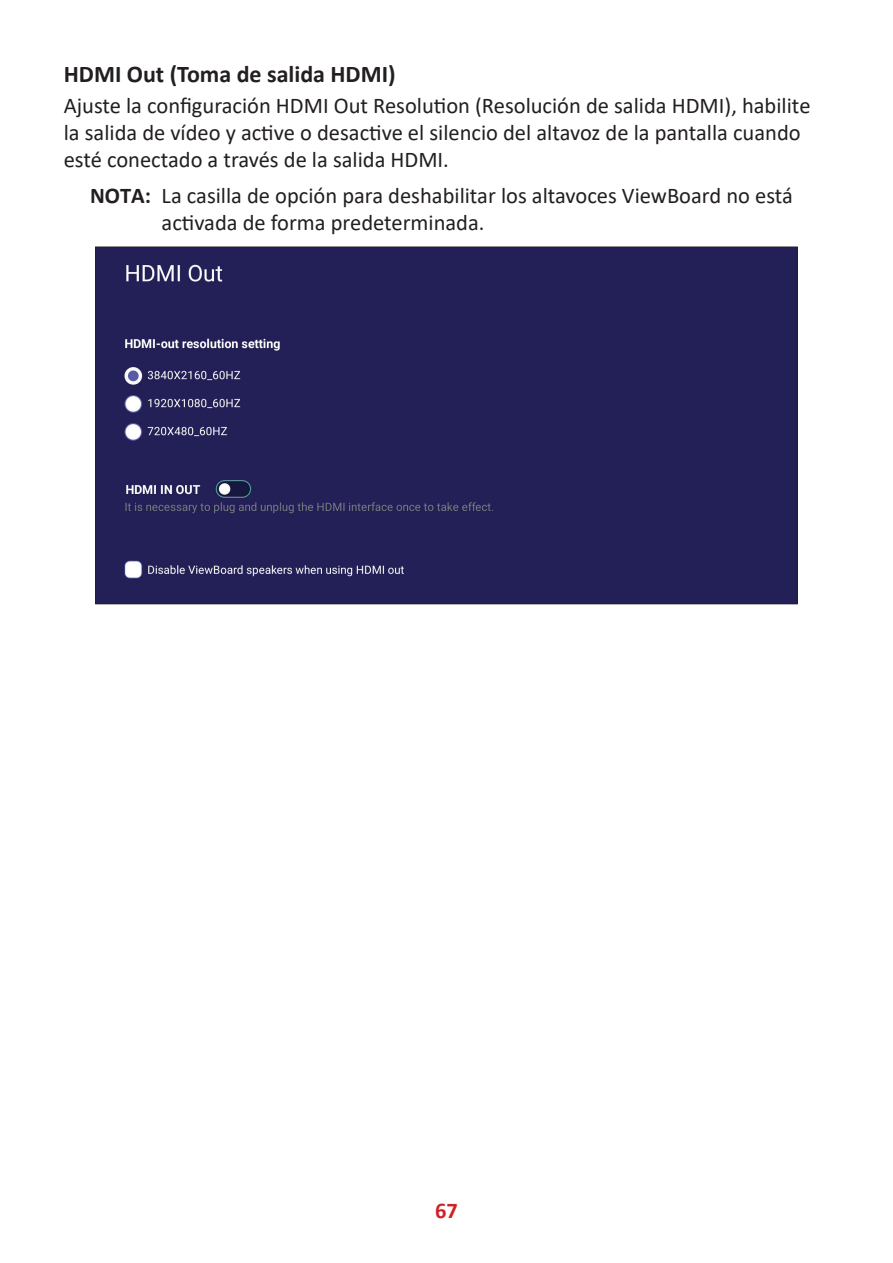
<style>
.page{position:relative;width:893px;height:1263px;background:#fff}
.page>*{position:absolute;margin:0;border:0;box-sizing:border-box;transform-origin:0 0}
.t1{font:700 24px "Calibri";color:#231f20}
.t2{font:22.5px/27px "Calibri";color:#231f20}
.t3{font:700 22.5px "Calibri";color:#d02029}
.s1{font-weight:700}
</style>
<div class="page">
<div style="left:97px;top:249px;width:699px;height:353px;background:#231f57"></div>
<p class="t1" style="left:64px;top:57px;width:333px">HDMI Out (Toma de salida HDMI)</p>
<p class="t2" style="left:64px;top:91px;width:748px">Ajuste la configuración HDMI Out Resolution (Resolución de salida HDMI), habilite la salida de vídeo y active o desactive el silencio del altavoz de la pantalla cuando esté conectado a través de la salida HDMI.</p>
<p class="t2" style="left:162px;top:181px;width:633px;text-indent:-71px"><span class="s1">NOTA:</span> La casilla de opción para deshabilitar los altavoces ViewBoard no está activada de forma predeterminada.</p>
<p class="t3" style="left:435px;top:1194px;width:24px">67</p>
</div>
